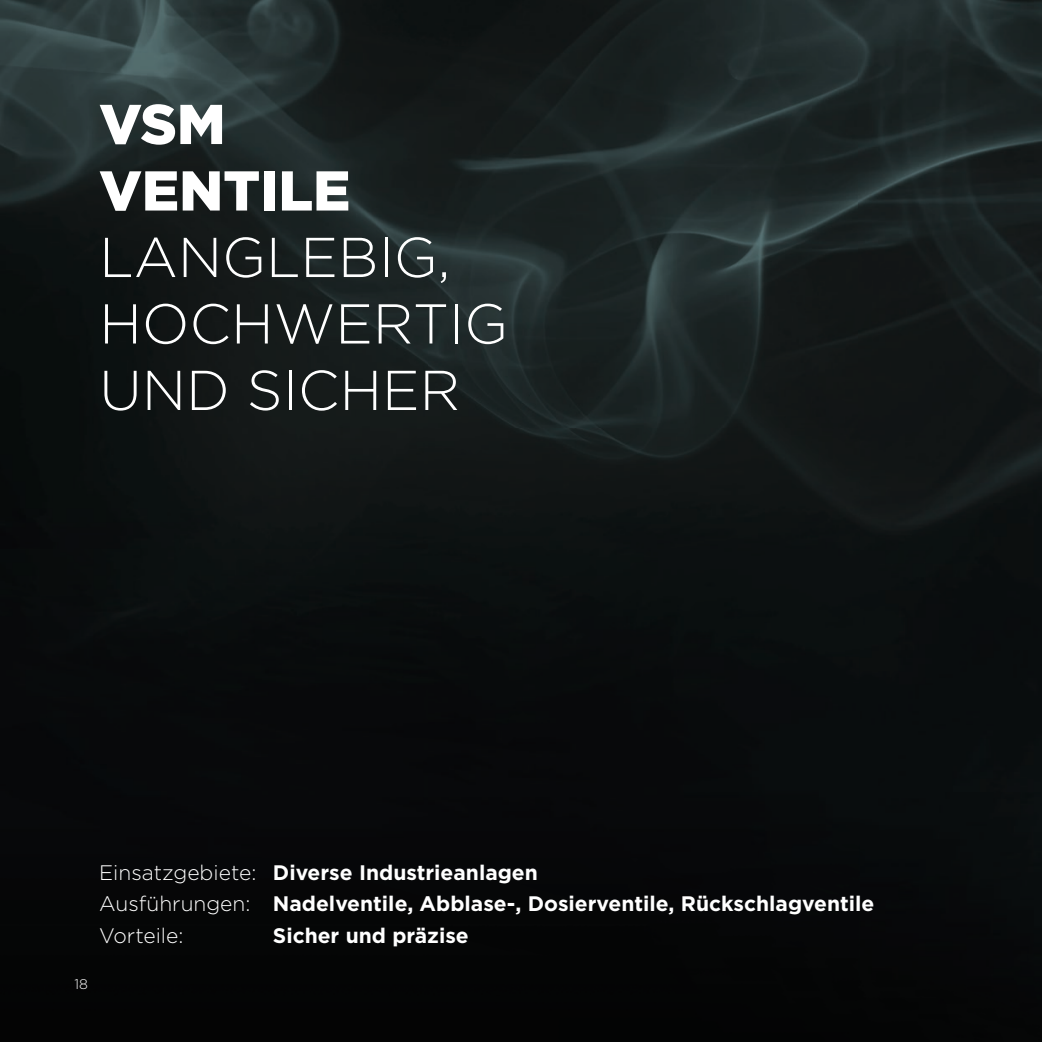
<style>
.page{position:relative;width:1042px;height:1042px;background:#fff}
.page>*{position:absolute;margin:0;border:0;box-sizing:border-box;transform-origin:0 0}
.t1{font:300 56px/66.5px "Gotham";color:#fff}
.t2{font:900 56px/66.5px "Gotham";color:#fff}
.t3{font:700 21px/31.5px "Gotham";color:#fff}
.t4{font:300 14px "Gotham";color:#fff}
.s1{font-weight:300}
</style>
<div class="page">
<img style="left:0;top:0;width:1042px;height:1042px">
<h1 class="t2" style="left:99px;top:90px;width:253px">VSM<br>VENTILE</h1>
<h1 class="t1" style="left:99px;top:222px;width:410px">LANGLEBIG,<br>HOCHWERTIG<br>UND SICHER</h1>
<p class="t3" style="left:99px;top:856px;width:776px"><span class="s1">Einsatzgebiete:</span> Diverse Industrieanlagen<br><span class="s1">Ausführungen:</span> Nadelventile, Abblase-, Dosierventile, Rückschlagventile<br><span class="s1">Vorteile:</span></p>
<p class="t3" style="left:273px;top:919px;width:197px">Sicher und präzise</p>
<p class="t4" style="left:74px;top:975px;width:15px">18</p>
</div>
